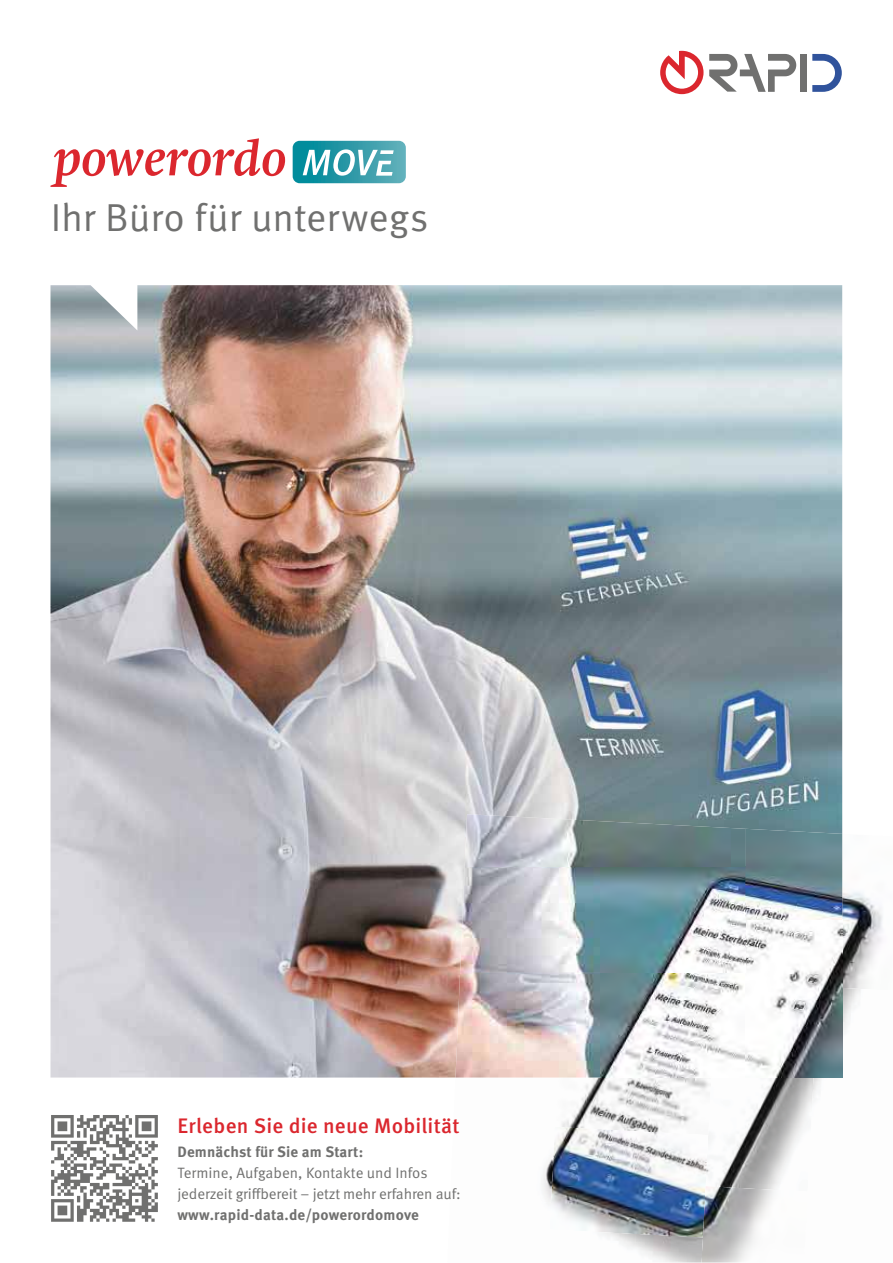
<style>
.page{position:relative;width:893px;height:1263px;background:#fff}
.page>*{position:absolute;margin:0;border:0;box-sizing:border-box;transform-origin:0 0}
.t1{font:39px "Meta OT Norm";color:#70706f}
.t2{font:500 21px "Meta OT";letter-spacing:.01em;color:#db272e}
.t3{font:15px/21px "Meta OT Norm";letter-spacing:-.01em;color:#70706f}
.t4{font:700 15px "Meta OT";letter-spacing:.01em;color:#70706f}
</style>
<div class="page">
<img style="left:50px;top:285px;width:792px;height:793px">
<div style="left:800px;top:54px;width:7px;height:38px;background:#70706f"></div>
<svg style="left:709px;top:54px;width:87px;height:38px"></svg>
<svg style="left:660px;top:51px;width:43px;height:43px"></svg>
<svg style="left:812px;top:54px;width:30px;height:38px"></svg>
<div style="left:293px;top:141px;width:113px;height:42px;background:linear-gradient(to right,#008697,#63aeb9);border-radius:7px"></div>
<svg style="left:303px;top:149px;width:91px;height:27px"></svg>
<svg style="left:50px;top:138px;width:235px;height:49px"></svg>
<img style="left:842px;top:834px;width:41px;height:154px">
<img style="left:814px;top:988px;width:52px;height:111px">
<img style="left:562px;top:1078px;width:143px;height:49px">
<img style="left:705px;top:1078px;width:109px;height:108px">
<img style="left:542px;top:1161px;width:8px;height:41px">
<img style="left:550px;top:1127px;width:158px;height:97px">
<img style="left:804px;top:1140px;width:10px;height:46px">
<img style="left:701px;top:1186px;width:76px;height:77px">
<img style="left:580px;top:1224px;width:123px;height:39px">
<img style="left:455px;top:972px;width:290px;height:106px">
<img style="left:745px;top:829px;width:97px;height:249px">
<img style="left:460px;top:867px;width:286px;height:105px">
<img style="left:465px;top:814px;width:281px;height:53px">
<svg style="left:51px;top:1115px;width:107px;height:107px"></svg>
<h1 class="t1" style="left:51px;top:203px;width:379px">Ihr Büro für unterwegs</h1>
<h2 class="t2" style="left:177px;top:1113px;width:283px">Erleben Sie die neue Mobilität</h2>
<p class="t4" style="left:177px;top:1143px;width:187px">Demnächst für Sie am Start:</p>
<p class="t3" style="left:177px;top:1163px;width:285px">Termine, Aufgaben, Kontakte und Infos jederzeit griffbereit – jetzt mehr erfahren auf:</p>
<p class="t4" style="left:177px;top:1206px;width:243px">www.rapid-data.de/powerordomove</p>
</div>
